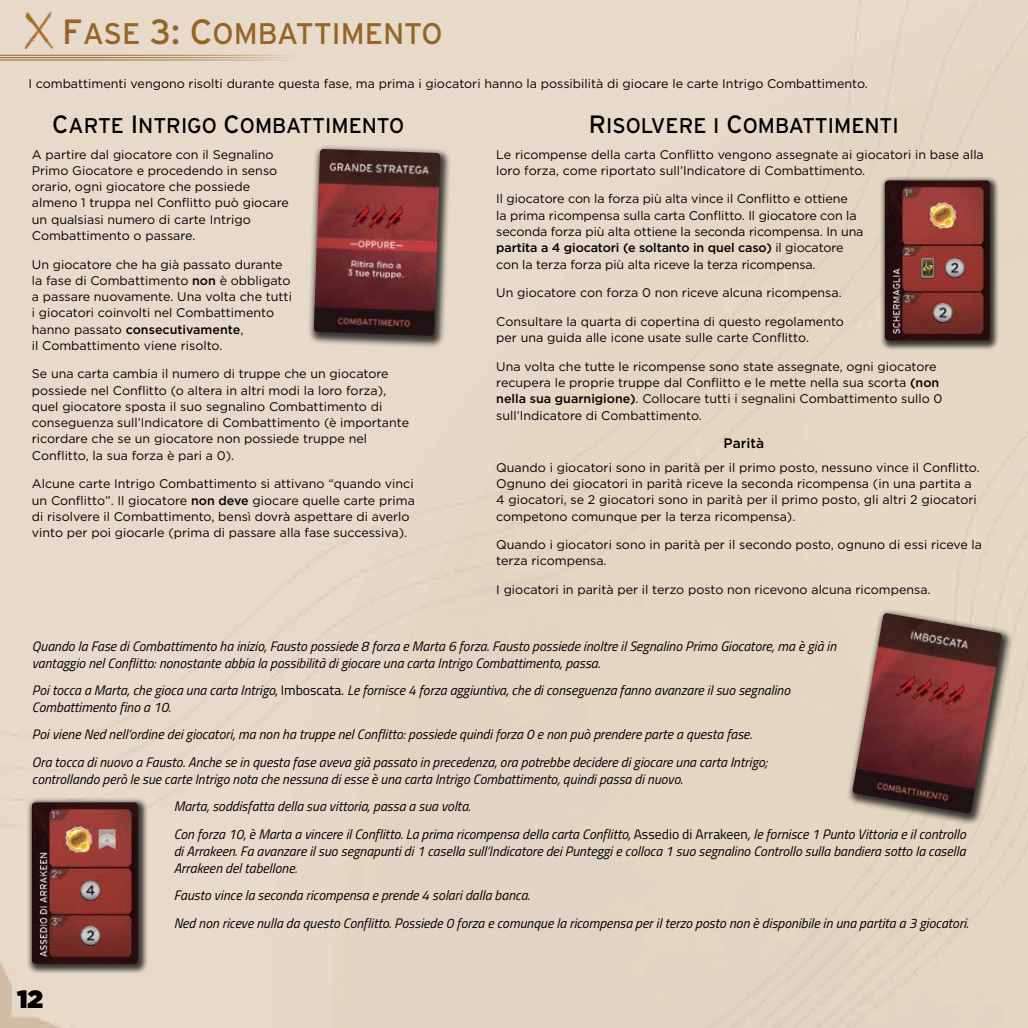
<style>
.page{position:relative;width:1028px;height:1028px;background:#fff}
.page>*{position:absolute;margin:0;border:0;box-sizing:border-box;transform-origin:0 0}
.t1{font:29.75px "Interstate Regular SC850";color:#946527}
.t2{font:900 25px "Gotham";color:#000}
.t3{font:21.25px "Interstate Regular SC850";color:#000}
.t4{font:italic 13.75px/27.5px "Titillium Web";color:#000}
.t5{font:500 13.75px "Gotham";color:#000}
.t6{font:12.5px/16.2px "Gotham";color:#000}
.s1{font-size:35px}
.s2{font-size:25px}
.s3{font-weight:500}
.s4{font-style:normal}
</style>
<div class="page">
<div style="left:26px;top:797px;width:122px;height:178px;background:#000;opacity:.75"></div>
<img style="left:32px;top:802px;width:106px;height:161px">
<img style="left:25px;top:11px;width:28px;height:38px">
<hr style="left:0;top:60px;width:295px;height:1px;background:#946527">
<hr style="left:0;top:55px;width:295px;height:1px;background:#946527">
<hr style="left:0;top:57px;width:295px;height:1px;background:#946527">
<div style="left:879px;top:176px;width:120px;height:175px;background:#000;opacity:.75"></div>
<img style="left:884px;top:180px;width:106px;height:160px">
<div style="left:846px;top:608px;width:167px;height:217px;background:#000;opacity:.75"></div>
<img style="left:852px;top:613px;width:150px;height:200px">
<div style="left:307px;top:144px;width:144px;height:204px;background:#000;opacity:.75"></div>
<img style="left:314px;top:149px;width:126px;height:187px">
<h1 class="t1" style="left:62px;top:17px;width:382px"><span class="s1">F</span>ASE <span class="s1">3: C</span>OMBATTIMENTO</h1>
<p class="t6" style="left:28px;top:75px;width:841px">I combattimenti vengono risolti durante questa fase, ma prima i giocatori hanno la possibilità di giocare le carte Intrigo Combattimento.</p>
<h3 class="t3" style="left:52px;top:114px;width:353px"><span class="s2">C</span>ARTE <span class="s2">I</span> NTRIGO <span class="s2">C</span>OMBATTIMENTO</h3>
<p class="t6" style="left:32px;top:146px;width:258px">A partire dal giocatore con il Segnalino Primo Giocatore e procedendo in senso orario, ogni giocatore che possiede almeno 1 truppa nel Conflitto può giocare un qualsiasi numero di carte Intrigo Combattimento o passare.</p>
<p class="t6" style="left:32px;top:256px;width:261px">Un giocatore che ha già passato durante la fase di Combattimento <span class="s3">non</span> è obbligato a passare nuovamente. Una volta che tutti i giocatori coinvolti nel Combattimento hanno passato <span class="s3">consecutivamente</span>,<br>il Combattimento viene risolto.</p>
<p class="t6" style="left:32px;top:365px;width:379px">Se una carta cambia il numero di truppe che un giocatore possiede nel Conflitto (o altera in altri modi la loro forza), quel giocatore sposta il suo segnalino Combattimento di conseguenza sull’Indicatore di Combattimento (è importante ricordare che se un giocatore non possiede truppe nel Conflitto, la sua forza è pari a 0).</p>
<p class="t6" style="left:32px;top:475px;width:384px">Alcune carte Intrigo Combattimento si attivano “quando vinci un Conflitto”. Il giocatore <span class="s3">non deve</span> giocare quelle carte prima di risolvere il Combattimento, bensì dovrà aspettare di averlo vinto per poi giocarle (prima di passare alla fase successiva).</p>
<h3 class="t3" style="left:589px;top:114px;width:311px"><span class="s2">R</span> ISOLVERE I <span class="s2">C</span>OMBATTIMENTI</h3>
<p class="t6" style="left:496px;top:146px;width:489px">Le ricompense della carta Conflitto vengono assegnate ai giocatori in base alla loro forza, come riportato sull’Indicatore di Combattimento.</p>
<p class="t6" style="left:496px;top:191px;width:369px">Il giocatore con la forza più alta vince il Conflitto e ottiene<br>la prima ricompensa sulla carta Conflitto. Il giocatore con la seconda forza più alta ottiene la seconda ricompensa. In una <span class="s3">partita a 4 giocatori (e soltanto in quel caso)</span> il giocatore con la terza forza più alta riceve la terza ricompensa.</p>
<p class="t6" style="left:496px;top:284px;width:347px">Un giocatore con forza 0 non riceve alcuna ricompensa.</p>
<p class="t6" style="left:496px;top:313px;width:349px">Consultare la quarta di copertina di questo regolamento per una guida alle icone usate sulle carte Conflitto.</p>
<p class="t6" style="left:496px;top:358px;width:448px">Una volta che tutte le ricompense sono state assegnate, ogni giocatore recupera le proprie truppe dal Conflitto e le mette nella sua scorta <span class="s3">(non nella sua guarnigione)</span>. Collocare tutti i segnalini Combattimento sullo 0 sull’Indicatore di Combattimento.</p>
<p class="t5" style="left:723px;top:434px;width:42px">Parità</p>
<p class="t6" style="left:496px;top:459px;width:485px">Quando i giocatori sono in parità per il primo posto, nessuno vince il Conflitto.<br>Ognuno dei giocatori in parità riceve la seconda ricompensa (in una partita a 4 giocatori, se 2 giocatori sono in parità per il primo posto, gli altri 2 giocatori competono comunque per la terza ricompensa).</p>
<p class="t6" style="left:496px;top:536px;width:487px">Quando i giocatori sono in parità per il secondo posto, ognuno di essi riceve la terza ricompensa.</p>
<p class="t6" style="left:496px;top:581px;width:436px">I giocatori in parità per il terzo posto non ricevono alcuna ricompensa.</p>
<p class="t4" style="left:32px;top:636px;width:806px;line-height:16.9px">Quando la Fase di Combattimento ha inizio, Fausto possiede 8 forza e Marta 6 forza. Fausto possiede inoltre il Segnalino Primo Giocatore, ma è già in vantaggio nel Conflitto: nonostante abbia la possibilità di giocare una carta Intrigo Combattimento, passa.</p>
<p class="t4" style="left:32px;top:681px;width:759px;line-height:16.9px">Poi tocca a Marta, che gioca una carta Intrigo, <span class="s4">Imboscata.</span> Le fornisce 4 forza aggiuntiva, che di conseguenza fanno avanzare il suo segnalino<br>Combattimento fino a 10.</p>
<p class="t4" style="left:32px;top:720px;width:737px">Poi viene Ned nell’ordine dei giocatori, ma non ha truppe nel Conflitto: possiede quindi forza 0 e non può prendere parte a questa fase.<br>Ora tocca di nuovo a Fausto. Anche se in questa fase aveva già passato in precedenza, ora potrebbe decidere di giocare una carta Intrigo;</p>
<p class="t4" style="left:174px;top:764px;width:793px;text-indent:-142px">controllando però le sue carte Intrigo nota che nessuna di esse è una carta Intrigo Combattimento, quindi passa di nuovo.<br>Marta, soddisfatta della sua vittoria, passa a sua volta.<br>Con forza 10, è Marta a vincere il Conflitto. La prima ricompensa della carta Conflitto, <span class="s4">Assedio di Arrakeen</span>, le fornisce 1 Punto Vittoria e il controllo</p>
<p class="t4" style="left:174px;top:841px;width:793px;line-height:16.9px">di Arrakeen. Fa avanzare il suo segnapunti di 1 casella sull’Indicatore dei Punteggi e colloca 1 suo segnalino Controllo sulla bandiera sotto la casella<br>Arrakeen del tabellone.</p>
<p class="t4" style="left:174px;top:880px;width:796px">Fausto vince la seconda ricompensa e prende 4 solari dalla banca.<br>Ned non riceve nulla da questo Conflitto. Possiede 0 forza e comunque la ricompensa per il terzo posto non è disponibile in una partita a 3 giocatori.</p>
<h2 class="t2" style="left:17px;top:980px;width:28px">12</h2>
</div>
